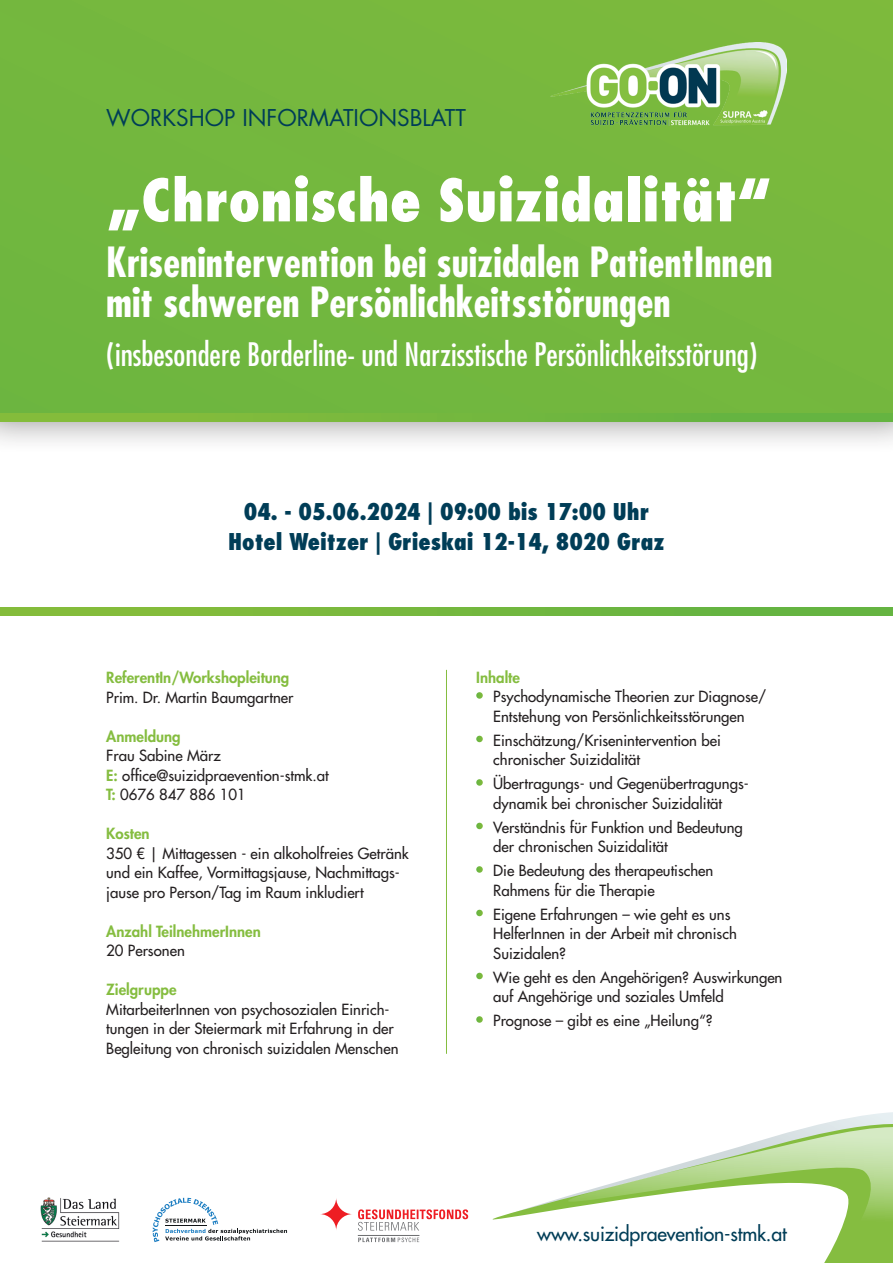
<style>
.page{position:relative;width:893px;height:1263px;background:#fff}
.page>*{position:absolute;margin:0;border:0;box-sizing:border-box;transform-origin:0 0}
.t1{font:800 condensed 57px "Futura Std";color:#fff}
.t2{font:700 condensed 40.5px/40.7px "Futura Std";color:#fff}
.t3{font:condensed 31.5px "Futura Std";color:#fff}
.t4{font:800 condensed 22.5px/30px "Futura Std";color:#003d57;text-align:center}
.t5{font:22.5px "Futura Std";color:#003d57}
.t6{font:500 19.5px "Futura Std";letter-spacing:-.01em;color:#003d57}
.t7{font:500 15px/19.5px "Futura Std";color:#231f20}
.t8{font:800 15px "Futura Std";color:#85bd40}
.s1{font-weight:800;color:#85bd40}
</style>
<div class="page">
<svg style="left:476px;top:692px;width:7px;height:7px"></svg>
<svg style="left:476px;top:736px;width:7px;height:6px"></svg>
<svg style="left:476px;top:779px;width:7px;height:7px"></svg>
<svg style="left:476px;top:823px;width:7px;height:6px"></svg>
<svg style="left:476px;top:866px;width:7px;height:7px"></svg>
<svg style="left:476px;top:910px;width:7px;height:6px"></svg>
<svg style="left:476px;top:973px;width:7px;height:6px"></svg>
<svg style="left:476px;top:1016px;width:7px;height:7px"></svg>
<hr style="left:446px;top:670px;width:1px;height:384px;background:#85bd40">
<div style="left:0;top:0;width:893px;height:455px;background:#231f20;opacity:.5"></div>
<div style="left:0;top:0;width:893px;height:422px;background:#74b83e"></div>
<svg style="left:0;top:414px;width:893px;height:8px"></svg>
<svg style="left:0;top:608px;width:893px;height:8px;background:#74b73d"></svg>
<img style="left:551px;top:43px;width:236px;height:83px">
<svg style="left:492px;top:1112px;width:401px;height:108px"></svg>
<svg style="left:567px;top:1116px;width:326px;height:147px"></svg>
<svg style="left:153px;top:1198px;width:134px;height:44px"></svg>
<hr style="left:165px;top:1225px;width:41px;height:1px;background:#111416">
<svg style="left:358px;top:1209px;width:110px;height:22px"></svg>
<svg style="left:320px;top:1197px;width:33px;height:33px"></svg>
<hr style="left:358px;top:1235px;width:61px;height:1px;background:#6c6d70">
<svg style="left:358px;top:1237px;width:61px;height:5px"></svg>
<img style="left:40px;top:1197px;width:80px;height:45px">
<h3 class="t5" style="left:106px;top:103px;width:361px">WORKSHOP INFORMATIONSBLATT</h3>
<h1 class="t1" style="left:106px;top:164px;width:667px">„Chronische Suizidalität“</h1>
<h2 class="t2" style="left:106px;top:242px;width:668px">Krisenintervention bei suizidalen PatientInnen mit schweren Persönlichkeitsstörungen</h2>
<h3 class="t3" style="left:106px;top:335px;width:653px">(insbesondere Borderline- und Narzisstische Persönlichkeitsstörung)</h3>
<h3 class="t4" style="left:228px;top:497px;width:438px">04. - 05.06.2024 | 09:00 bis 17:00 Uhr<br>Hotel Weitzer | Grieskai 12-14, 8020 Graz</h3>
<p class="t8" style="left:106px;top:668px;width:185px">ReferentIn/Workshopleitung</p>
<p class="t7" style="left:106px;top:687px;width:189px">Prim. Dr. Martin Baumgartner</p>
<p class="t8" style="left:106px;top:727px;width:76px">Anmeldung</p>
<p class="t7" style="left:106px;top:746px;width:224px">Frau Sabine März<br><span class="s1">E:</span> office@suizidpraevention-stmk.at<br><span class="s1">T:</span> 0676 847 886 101</p>
<p class="t8" style="left:106px;top:824px;width:45px">Kosten</p>
<p class="t7" style="left:106px;top:843px;width:304px">350 € | Mittagessen - ein alkoholfreies Getränk und ein Kaffee, Vormittagsjause, Nachmittags&shy;jause pro Person/Tag im Raum inkludiert</p>
<p class="t8" style="left:106px;top:922px;width:156px">Anzahl TeilnehmerInnen</p>
<p class="t7" style="left:106px;top:941px;width:80px">20 Personen</p>
<p class="t8" style="left:106px;top:980px;width:72px">Zielgruppe</p>
<p class="t7" style="left:106px;top:999px;width:294px">MitarbeiterInnen von psychosozialen Einrich&shy;tungen in der Steiermark mit Erfahrung in der<br>Begleitung von chronisch suizidalen Menschen</p>
<p class="t8" style="left:476px;top:668px;width:45px">Inhalte</p>
<p class="t7" style="left:493px;top:687px;width:275px">Psychodynamische Theorien zur Diagnose/<br>Entstehung von Persönlichkeitsstörungen</p>
<p class="t7" style="left:493px;top:730px;width:229px">Einschätzung/Krisenintervention bei chronischer Suizidalität</p>
<p class="t7" style="left:493px;top:774px;width:257px">Übertragungs- und Gegenübertragungs&shy;dynamik bei chronischer Suizidalität</p>
<p class="t7" style="left:493px;top:817px;width:251px">Verständnis für Funktion und Bedeutung der chronischen Suizidalität</p>
<p class="t7" style="left:493px;top:861px;width:222px">Die Bedeutung des therapeutischen<br>Rahmens für die Therapie</p>
<p class="t7" style="left:493px;top:904px;width:245px">Eigene Erfahrungen – wie geht es uns<br>HelferInnen in der Arbeit mit chronisch<br>Suizidalen?</p>
<p class="t7" style="left:493px;top:967px;width:291px">Wie geht es den Angehörigen? Auswirkungen auf Angehörige und soziales Umfeld</p>
<p class="t7" style="left:493px;top:1011px;width:221px">Prognose – gibt es eine „Heilung“?</p>
<h3 class="t6" style="left:537px;top:1222px;width:251px">www.suizidpraevention-stmk.at</h3>
</div>
